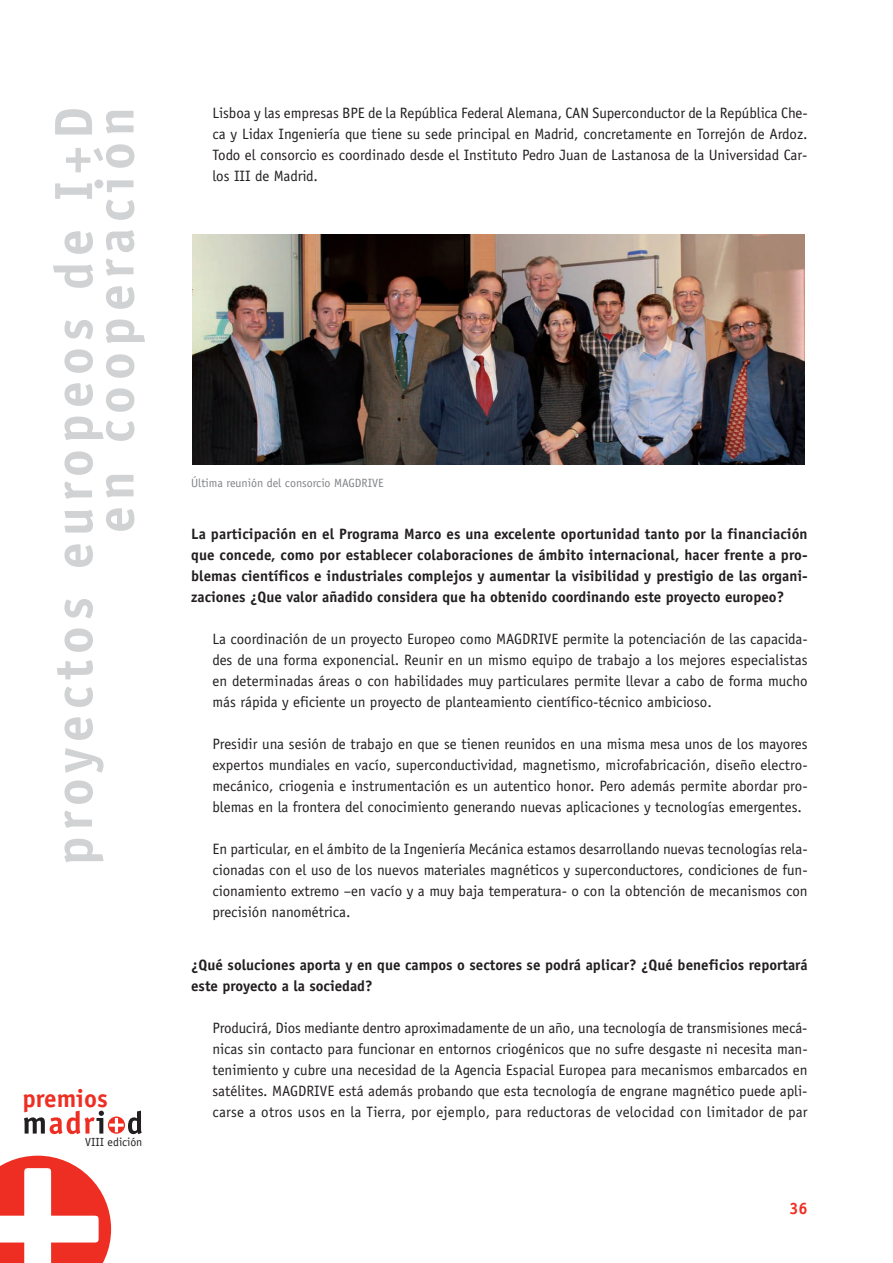
<style>
.page{position:relative;width:893px;height:1263px;background:#fff}
.page>*{position:absolute;margin:0;border:0;box-sizing:border-box;transform-origin:0 0}
.t1{font:700 54px/41.4px "Officina Sans";letter-spacing:.11em;color:#d1d2d4;text-align:right}
.t2{font:700 25.05px "Officina Sans";color:#ee2e22}
.t3{font:700 16.5px "Officina Sans";color:#ee2e22}
.t4{font:15px/21px "Officina Sans";color:#231f20;text-align:justify}
.t5{font:700 15px/21px "Officina Sans";color:#231f20;text-align:justify}
.t6{font:12px "Officina Sans";color:#808285}
.t7{font:11.85px "Officina Sans";color:#231f20}
</style>
<div class="page">
<img style="left:193px;top:234px;width:612px;height:231px">
<svg style="left:0;top:1156px;width:111px;height:107px"></svg>
<svg style="left:24px;top:1111px;width:118px;height:23px"></svg>
<h1 class="t1" style="left:58px;top:865px;width:760px;rotate:-90deg">proyectos europeos de I+D en cooperación</h1>
<h2 class="t2" style="left:22px;top:1089px;width:87px">premios</h2>
<p class="t7" style="left:85px;top:1137px;width:59px">VIII edición</p>
<p class="t4" style="left:212px;top:103px;width:597px">Lisboa y las empresas BPE de la República Federal Alemana, CAN Superconductor de la República Che&shy;ca y Lidax Ingeniería que tiene su sede principal en Madrid, concretamente en Torrejón de Ardoz.<br>Todo el consorcio es coordinado desde el Instituto Pedro Juan de Lastanosa de la Universidad Car&shy;los III de Madrid.</p>
<p class="t6" style="left:191px;top:478px;width:194px">Última reunión del consorcio MAGDRIVE</p>
<p class="t5" style="left:191px;top:525px;width:618px">La participación en el Programa Marco es una excelente oportunidad tanto por la financiación que concede, como por establecer colaboraciones de ámbito internacional, hacer frente a pro&shy;blemas científicos e industriales complejos y aumentar la visibilidad y prestigio de las organi&shy;zaciones ¿Que valor añadido considera que ha obtenido coordinando este proyecto europeo?</p>
<p class="t4" style="left:212px;top:630px;width:597px">La coordinación de un proyecto Europeo como MAGDRIVE permite la potenciación de las capacida&shy;des de una forma exponencial. Reunir en un mismo equipo de trabajo a los mejores especialistas en determinadas áreas o con habilidades muy particulares permite llevar a cabo de forma mucho más rápida y eficiente un proyecto de planteamiento científico-técnico ambicioso.</p>
<p class="t4" style="left:212px;top:735px;width:597px">Presidir una sesión de trabajo en que se tienen reunidos en una misma mesa unos de los mayores expertos mundiales en vacío, superconductividad, magnetismo, microfabricación, diseño electro&shy;mecánico, criogenia e instrumentación es un autentico honor. Pero además permite abordar pro&shy;blemas en la frontera del conocimiento generando nuevas aplicaciones y tecnologías emergentes.</p>
<p class="t4" style="left:212px;top:840px;width:597px">En particular, en el ámbito de la Ingeniería Mecánica estamos desarrollando nuevas tecnologías rela&shy;cionadas con el uso de los nuevos materiales magnéticos y superconductores, condiciones de fun&shy;cionamiento extremo –en vacío y a muy baja temperatura- o con la obtención de mecanismos con precisión nanométrica.</p>
<p class="t5" style="left:191px;top:955px;width:618px">¿Qué soluciones aporta y en que campos o sectores se podrá aplicar? ¿Qué beneficios reportará este proyecto a la sociedad?</p>
<p class="t4" style="left:212px;top:1018px;width:597px">Producirá, Dios mediante dentro aproximadamente de un año, una tecnología de transmisiones mecá&shy;nicas sin contacto para funcionar en entornos criogénicos que no sufre desgaste ni necesita man&shy;tenimiento y cubre una necesidad de la Agencia Espacial Europea para mecanismos embarcados en satélites. MAGDRIVE está además probando que esta tecnología de engrane magnético puede apli&shy;carse a otros usos en la Tierra, por ejemplo, para reductoras de velocidad con limitador de par</p>
<p class="t3" style="left:789px;top:1202px;width:20px">36</p>
</div>
